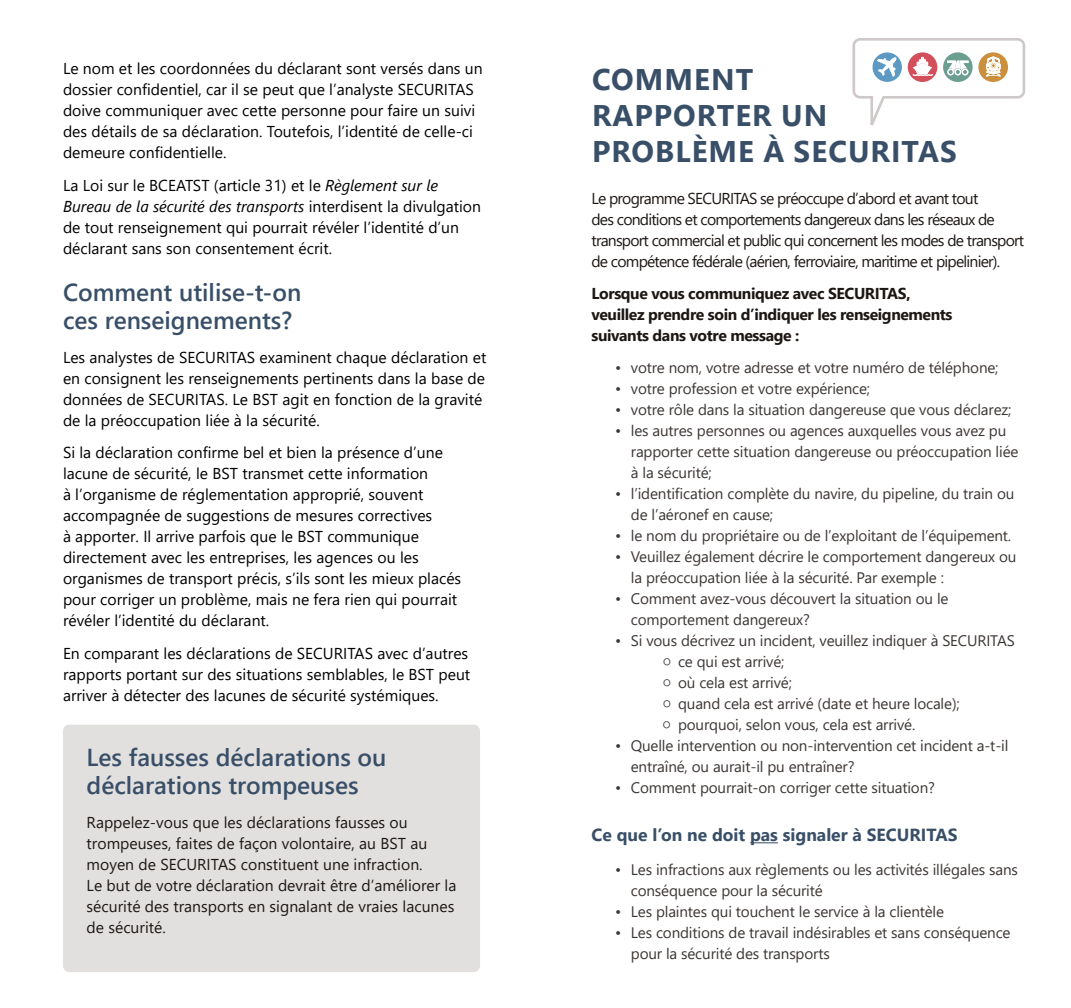
<style>
.page{position:relative;width:1071px;height:1008px;background:#fff}
.page>*{position:absolute;margin:0;border:0;box-sizing:border-box;transform-origin:0 0}
.t1{font:700 29.75px/35.9px "Segoe UI";letter-spacing:.035em;color:#394f68}
.t2{font:600 24.5px/28px "Segoe UI";color:#394f68}
.t3{font:700 17.5px "Segoe UI";color:#394f68}
.t4{font:15.75px/21px "Segoe UI";color:#000}
.t5{font:15.75px/21px "Segoe UI";color:#1d1714}
.t6{font:15.75px/21px "Segoe UI";letter-spacing:-.05em;color:#1d1714}
.t7{font:700 15.75px/21px "Segoe UI";letter-spacing:-.025em;color:#1d1714}
.t8{font:15.22px/21px "Segoe UI";letter-spacing:-.01em;color:#3c3633}
.s1{font-style:italic}
.s2{font-family:"Constantia"}
</style>
<div class="page">
<div style="left:63px;top:725px;width:417px;height:247px;background:#e2e0df;border-radius:6px"></div>
<svg style="left:750px;top:842px;width:28px;height:1px"></svg>
<svg style="left:852px;top:38px;width:174px;height:88px"></svg>
<p class="t4" style="left:63px;top:57px;width:421px">Le nom et les coordonnées du déclarant sont versés dans un dossier confidentiel, car il se peut que l’analyste SECURITAS doive communiquer avec cette personne pour faire un suivi des détails de sa déclaration. Toutefois, l’identité de celle-ci demeure confidentielle.</p>
<p class="t4" style="left:63px;top:173px;width:420px">La Loi sur le BCEATST (article 31) et le <span class="s1">Règlement sur le Bureau de la sécurité des transports</span> interdisent la divulgation de tout renseignement qui pourrait révéler l’identité d’un déclarant sans son consentement écrit.</p>
<h2 class="t2" style="left:63px;top:277px;width:240px">Comment utilise-t-on ces renseignements?</h2>
<p class="t4" style="left:63px;top:345px;width:425px">Les analystes de SECURITAS examinent chaque déclaration et en consignent les renseignements pertinents dans la base de données de SECURITAS. Le BST agit en fonction de la gravité de la préoccupation liée à la sécurité.</p>
<p class="t4" style="left:63px;top:441px;width:400px">Si la déclaration confirme bel et bien la présence d’une lacune de sécurité, le BST transmet cette information<br>à l’organisme de réglementation approprié, souvent accompagnée de suggestions de mesures correctives<br>à apporter. Il arrive parfois que le BST communique directement avec les entreprises, les agences ou les organismes de transport précis, s’ils sont les mieux placés pour corriger un problème, mais ne fera rien qui pourrait révéler l’identité du déclarant.</p>
<p class="t4" style="left:63px;top:641px;width:409px">En comparant les déclarations de SECURITAS avec d’autres rapports portant sur des situations semblables, le BST peut arriver à détecter des lacunes de sécurité systémiques.</p>
<h2 class="t2" style="left:87px;top:741px;width:301px">Les fausses déclarations ou déclarations trompeuses</h2>
<p class="t5" style="left:87px;top:810px;width:371px">Rappelez-vous que les déclarations fausses ou trompeuses, faites de façon volontaire, au BST au moyen de SECURITAS constituent une infraction.<br>Le but de votre déclaration devrait être d’améliorer la sécurité des transports en signalant de vraies lacunes de sécurité.</p>
<h1 class="t1" style="left:592px;top:59px;width:366px">COMMENT<br>RAPPORTER UN<br>PROBLÈME À SECURITAS</h1>
<p class="t6" style="left:592px;top:186px;width:434px">Le programme SECURITAS se préoccupe d’abord et avant tout<br>des conditions et comportements dangereux dans les réseaux de transport commercial et public qui concernent les modes de transport de compétence fédérale (aérien, ferroviaire, maritime et pipelinier).</p>
<p class="t7" style="left:592px;top:282px;width:363px">Lorsque vous communiquez avec SECURITAS, veuillez prendre soin d’indiquer les renseignements suivants dans votre message :</p>
<p class="t8" style="left:615px;top:356px;width:385px">• votre nom, votre adresse et votre numéro de téléphone;</p>
<p class="t8" style="left:615px;top:377px;width:257px">• votre profession et votre expérience;</p>
<p class="t8" style="left:615px;top:398px;width:398px">• votre rôle dans la situation dangereuse que vous déclarez;</p>
<p class="t8" style="left:631px;top:419px;width:389px;text-indent:-16px">• les autres personnes ou agences auxquelles vous avez pu rapporter cette situation dangereuse ou préoccupation liée à la sécurité;</p>
<p class="t8" style="left:631px;top:482px;width:385px;text-indent:-16px">• l’identification complète du navire, du pipeline, du train ou de l’aéronef en cause;</p>
<p class="t8" style="left:615px;top:524px;width:398px">• le nom du propriétaire ou de l’exploitant de l’équipement.</p>
<p class="t8" style="left:631px;top:545px;width:387px;text-indent:-16px">• Veuillez également décrire le comportement dangereux ou la préoccupation liée à la sécurité. Par exemple :</p>
<p class="t8" style="left:631px;top:587px;width:319px;text-indent:-16px">• Comment avez-vous découvert la situation ou le comportement dangereux?</p>
<p class="t8" style="left:615px;top:629px;width:401px">• Si vous décrivez un incident, veuillez indiquer à SECURITAS</p>
<p class="t8" style="left:662px;top:650px;width:124px"><span class="s2">○</span> ce qui est arrivé;</p>
<p class="t8" style="left:662px;top:671px;width:131px"><span class="s2">○</span> où cela est arrivé;</p>
<p class="t8" style="left:662px;top:692px;width:299px"><span class="s2">○</span> quand cela est arrivé (date et heure locale);</p>
<p class="t8" style="left:662px;top:713px;width:255px"><span class="s2">○</span> pourquoi, selon vous, cela est arrivé.</p>
<p class="t8" style="left:631px;top:734px;width:379px;text-indent:-16px">• Quelle intervention ou non-intervention cet incident a-t-il entraîné, ou aurait-il pu entraîner?</p>
<p class="t8" style="left:615px;top:776px;width:321px">• Comment pourrait-on corriger cette situation?</p>
<p class="t3" style="left:592px;top:819px;width:368px">Ce que l’on ne doit pas signaler à SECURITAS</p>
<p class="t8" style="left:631px;top:858px;width:389px;text-indent:-16px">• Les infractions aux règlements ou les activités illégales sans conséquence pour la sécurité</p>
<p class="t8" style="left:615px;top:900px;width:330px">• Les plaintes qui touchent le service à la clientèle</p>
<p class="t8" style="left:631px;top:921px;width:381px;text-indent:-16px">• Les conditions de travail indésirables et sans conséquence pour la sécurité des transports</p>
</div>
